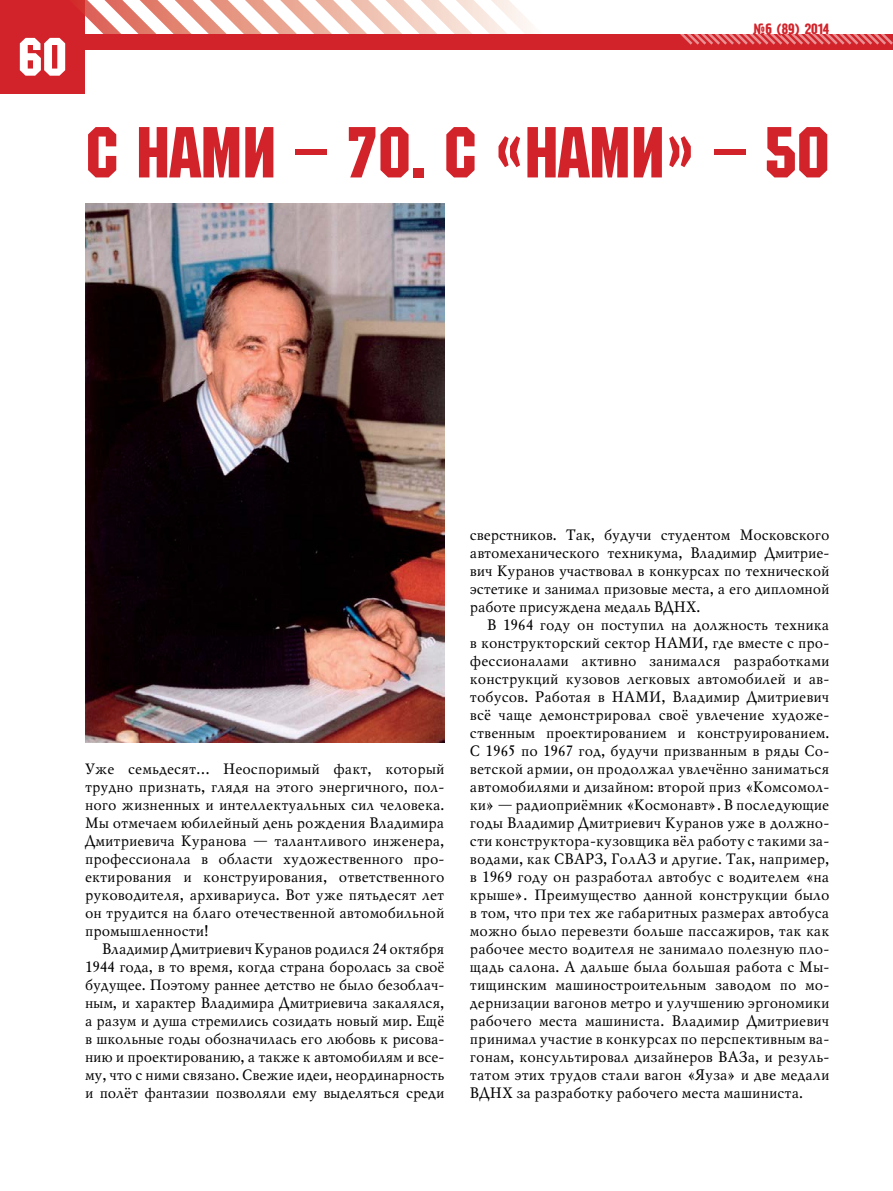
<style>
.page{position:relative;width:893px;height:1191px;background:#fff}
.page>*{position:absolute;margin:0;border:0;box-sizing:border-box;transform-origin:0 0}
.t1{font:72px "Machine C";color:#d2232a}
.t2{font:54px "Machine C";color:#fff}
.t3{font:15px/18px "Mysl C";letter-spacing:-.005em;color:#000;text-align:justify}
.t4{font:15px "Pollock 1 C";color:#d2232a}
</style>
<div class="page">
<div style="left:0;top:0;width:85px;height:94px;background:#d2232a"></div>
<svg style="left:77px;top:0;width:454px;height:34px"></svg>
<div style="left:81px;top:34px;width:812px;height:16px;background:#d2232a"></div>
<svg style="left:680px;top:34px;width:213px;height:11px"></svg>
<img style="left:85px;top:203px;width:359px;height:539px">
<h2 class="t2" style="left:18px;top:25px;width:50px">60</h2>
<p class="t4" style="left:753px;top:21px;width:78px">№6 (89) 2014</p>
<h1 class="t1" style="left:85px;top:110px;width:746px">С НАМИ – 70. С «НАМИ» – 50</h1>
<p class="t3" style="left:85px;top:760px;width:361px">Уже семьдесят… Неоспоримый факт, который трудно признать, глядя на этого энергичного, пол&shy;ного жизненных и интеллектуальных сил человека.<br>Мы отмечаем юбилейный день рождения Владимира Дмитриевича Куранова — талантливого инженера, профессионала в области художественного про&shy;ектирования и конструирования, ответственного руководителя, архивариуса. Вот уже пятьдесят лет он трудится на благо отечественной автомобильной промышленности!</p>
<p class="t3" style="left:85px;top:940px;width:361px;text-indent:17px">Владимир Дмитриевич Куранов родился 24 октября 1944 года, в то время, когда страна боролась за своё будущее. Поэтому раннее детство не было безоблач&shy;ным, и характер Владимира Дмитриевича закалялся, а разум и душа стремились созидать новый мир. Ещё в школьные годы обозначилась его любовь к рисова&shy;нию и проектированию, а также к автомобилям и все&shy;му, что с ними связано. Свежие идеи, неординарность и полёт фантазии позволяли ему выделяться среди</p>
<p class="t3" style="left:470px;top:526px;width:361px">сверстников. Так, будучи студентом Московского автомеханического техникума, Владимир Дмитрие&shy;вич Куранов участвовал в конкурсах по технической эстетике и занимал призовые места, а его дипломной работе присуждена медаль ВДНХ.</p>
<p class="t3" style="left:470px;top:616px;width:361px;text-indent:17px">В 1964 году он поступил на должность техника в конструкторский сектор НАМИ, где вместе с про&shy;фессионалами активно занимался разработками конструкций кузовов легковых автомобилей и ав&shy;тобусов. Работая в НАМИ, Владимир Дмитриевич всё чаще демонстрировал своё увлечение художе&shy;ственным проектированием и конструированием.<br>С 1965 по 1967 год, будучи призванным в ряды Со&shy;ветской армии, он продолжал увлечённо заниматься автомобилями и дизайном: второй приз «Комсомол&shy;ки» — радиоприёмник «Космонавт». В последующие годы Владимир Дмитриевич Куранов уже в должно&shy;сти конструктора-кузовщика вёл работу с такими за&shy;водами, как СВАРЗ, ГолАЗ и другие. Так, например, в 1969 году он разработал автобус с водителем «на крыше». Преимущество данной конструкции было в том, что при тех же габаритных размерах автобуса можно было перевезти больше пассажиров, так как рабочее место водителя не занимало полезную пло&shy;щадь салона. А дальше была большая работа с Мы&shy;тищинским машиностроительным заводом по мо&shy;дернизации вагонов метро и улучшению эргономики рабочего места машиниста. Владимир Дмитриевич принимал участие в конкурсах по перспективным ва&shy;гонам, консультировал дизайнеров ВАЗа, и резуль&shy;татом этих трудов стали вагон «Яуза» и две медали ВДНХ за разработку рабочего места машиниста.</p>
</div>
